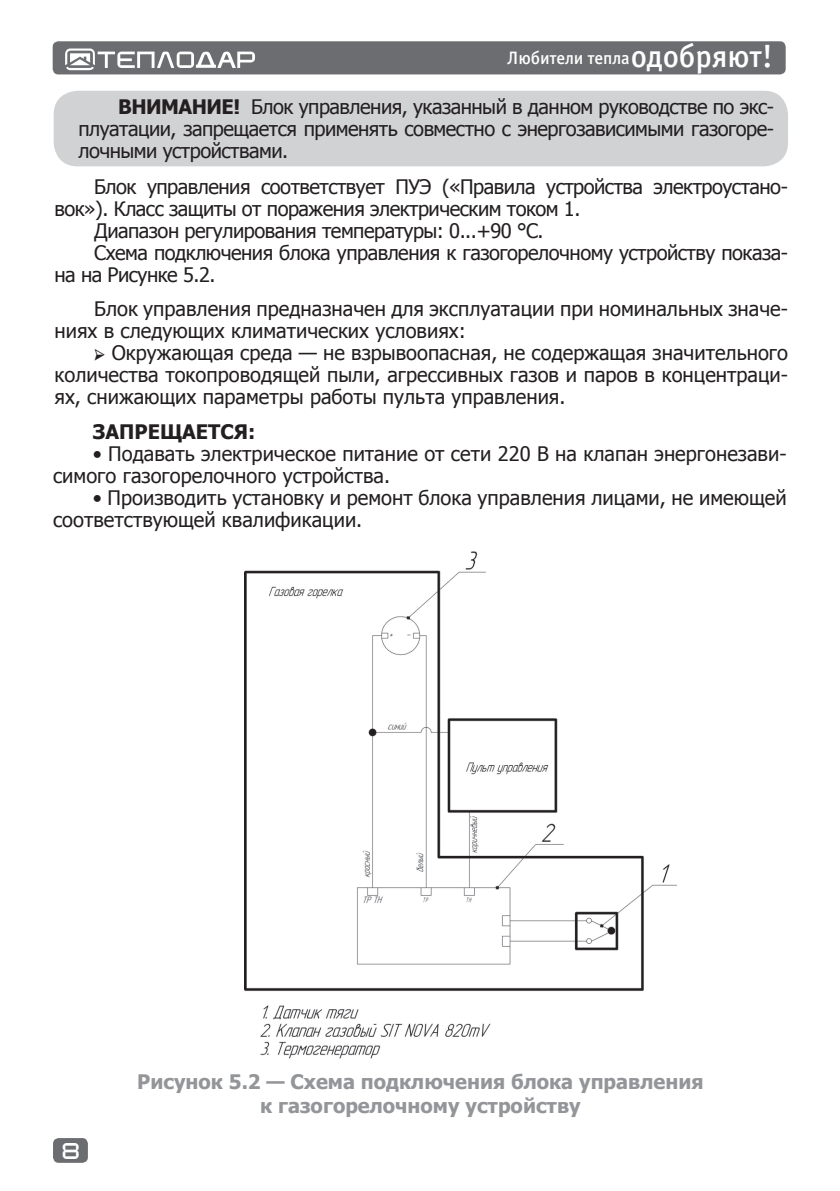
<style>
.page{position:relative;width:840px;height:1191px;background:#fff}
.page>*{position:absolute;margin:0;border:0;box-sizing:border-box;transform-origin:0 0}
.t1{font:20px/22px "Tahoma";color:#231f20}
.t2{font:20px "Tahoma";letter-spacing:-.025em;color:#231f20}
.t3{font:700 20px/24px "Tahoma";color:#939598;text-align:center}
.t4{font:700 20px "Tahoma";color:#231f20}
.t5{font:18px "Officina Sans Medium C";letter-spacing:-.005em;color:#fff}
.t6{font:16px "teplodar";color:#fff}
.s1{font-size:32px}
.s2{font-weight:700}
.s3{font-family:"Minion Pro"}
</style>
<div class="page">
<div style="left:53px;top:1138px;width:35px;height:24px;background:#6c6d70;border-radius:6px"></div>
<div style="left:53px;top:41px;width:732px;height:33px;background:#6c6d70;border-radius:6px"></div>
<svg style="left:65px;top:48px;width:190px;height:22px"></svg>
<div style="left:54px;top:91px;width:733px;height:75px;background:#d1d2d4;border-radius:24px"></div>
<img style="left:244px;top:551px;width:433px;height:508px">
<p class="t5" style="left:507px;top:48px;width:267px">Любители тепла<span class="s1">одобряют!</span></p>
<p class="t1" style="left:78px;top:95px;width:696px;text-align:justify;text-indent:40px"><span class="s2">ВНИМАНИЕ!</span> Блок управления, указанный в данном руководстве по экс&shy;плуатации, запрещается применять совместно с энергозависимыми газогоре&shy;лочными устройствами.</p>
<p class="t2" style="left:94px;top:174px;width:694px">Блок управления соответствует ПУЭ («Правила устройства электроустано-</p>
<p class="t2" style="left:54px;top:196px;width:527px">вок»). Класс защиты от поражения электрическим током 1.</p>
<p class="t2" style="left:94px;top:218px;width:450px">Диапазон регулирования температуры: 0...+90 °С.</p>
<p class="t2" style="left:94px;top:240px;width:694px">Схема подключения блока управления к газогорелочному устройству показа-</p>
<p class="t2" style="left:54px;top:262px;width:162px">на на Рисунке 5.2.</p>
<p class="t1" style="left:54px;top:297px;width:734px;text-indent:40px">Блок управления предназначен для эксплуатации при номинальных значе&shy;ниях в следующих климатических условиях:</p>
<p class="t1" style="left:54px;top:341px;width:734px;text-align:justify;text-indent:40px"><span class="s3">➢</span> Окружающая среда — не взрывоопасная, не содержащая значительного количества токопроводящей пыли, агрессивных газов и паров в концентраци&shy;ях, снижающих параметры работы пульта управления.</p>
<p class="t4" style="left:93px;top:417px;width:164px">ЗАПРЕЩАЕТСЯ:</p>
<p class="t1" style="left:53px;top:441px;width:734px;text-indent:40px">• Подавать электрическое питание от сети 220 В на клапан энергонезави&shy;симого газогорелочного устройства.</p>
<p class="t1" style="left:53px;top:485px;width:734px;text-indent:40px">• Производить установку и ремонт блока управления лицами, не имеющей соответствующей квалификации.</p>
<p class="t6" style="left:63px;top:1144px;width:18px">8</p>
<p class="t3" style="left:137px;top:1069px;width:567px">Рисунок 5.2 — Схема подключения блока управления к газогорелочному устройству</p>
</div>
